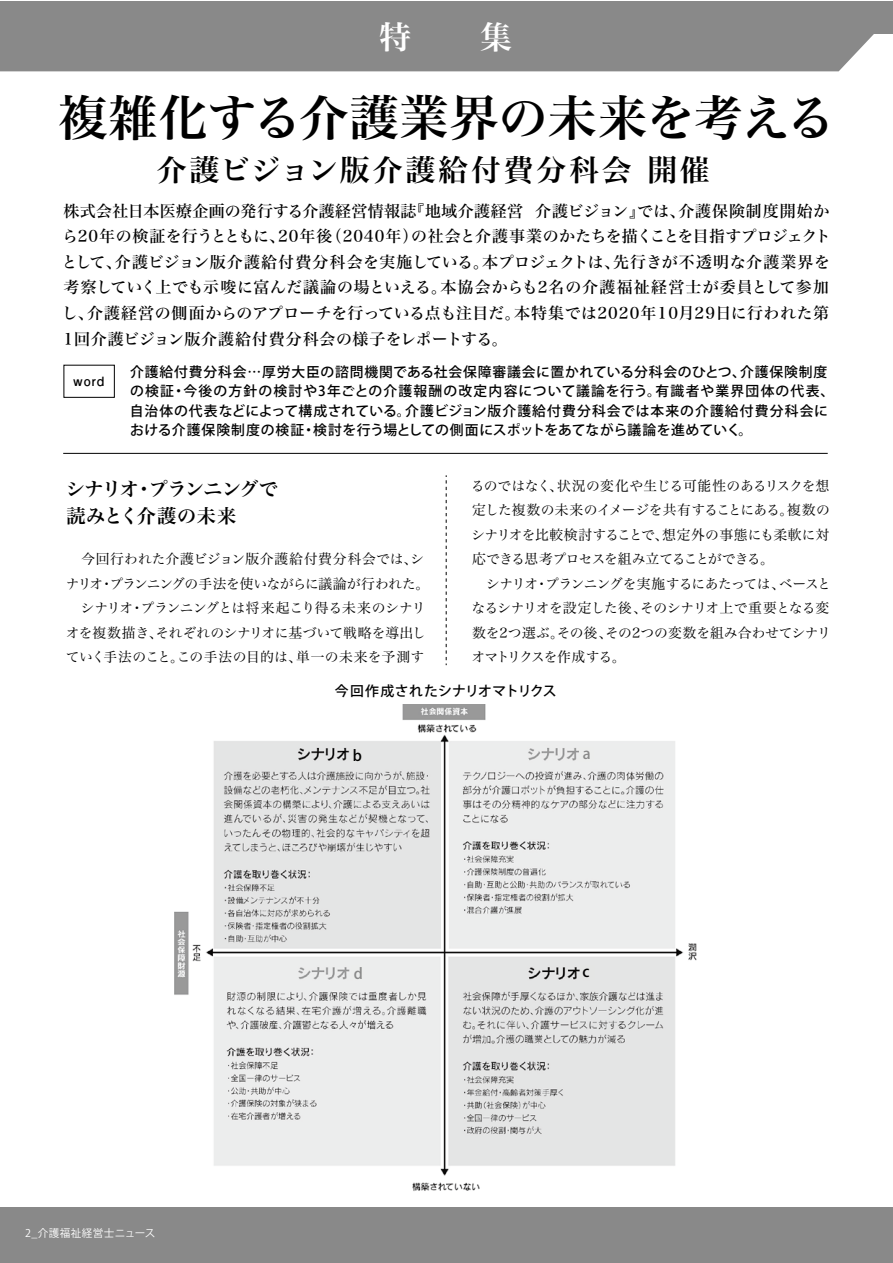
<style>
.page{position:relative;width:893px;height:1263px;background:#fff}
.page>*{position:absolute;margin:0;border:0;box-sizing:border-box;transform-origin:0 0}
.t1{font:48.9px "Hira Min Std N W6";letter-spacing:.005em;color:#000}
.t2{font:31.95px "Hira Min Std N W6";color:#fff}
.t3{font:29.7px "Hira Min Std N W6";letter-spacing:.1em;color:#000}
.t4{font:19.2px/27.6px "Hira Min Std N W6";letter-spacing:-.03em;color:#000}
.t5{font:15.9px/25.5px "Hira Min Std N W5";letter-spacing:.035em;color:#000;text-align:justify}
.t6{font:500 14.85px "Koz Go Pro";color:#000}
.t7{font:500 14.85px "Koz Go Pro";color:#898989}
.t8{font:13.8px/24.5px "Hira Min Std N W3";letter-spacing:-.02em;color:#000}
.t9{font:500 13.8px/19.2px "Koz Go Pro";letter-spacing:.06em;color:#000}
.t10{font:500 13.8px "Koz Go Pro";letter-spacing:.02em;color:#000}
.t11{font:700 12.75px "Futo Go B101 Pro";color:#000}
.t12{font:10.65px "Koz Go Pro";letter-spacing:.035em;color:#fff}
</style>
<div class="page">
<div style="left:0;top:1207px;width:892px;height:56px;background:#898989"></div>
<div style="left:0;top:34px;width:874px;height:37px;background:#898989"></div>
<div style="left:0;top:1px;width:892px;height:33px;background:#898989"></div>
<svg style="left:446px;top:475px;width:1px;height:190px"></svg>
<hr style="left:63px;top:453px;width:765px;height:1px;background:#000">
<div style="left:64px;top:365px;width:51px;height:33px;border:1px solid #000"></div>
<img style="left:175px;top:705px;width:522px;height:486px">
<div style="left:350px;top:747px;width:12px;height:14px;background:#e4e5e4"></div>
<div style="left:579px;top:747px;width:15px;height:14px;background:#ecedec"></div>
<div style="left:351px;top:966px;width:12px;height:14px;background:#ecedec"></div>
<div style="left:581px;top:966px;width:14px;height:14px;background:#e4e5e4"></div>
<h2 class="t2" style="left:379px;top:14px;width:33px">特</h2>
<h2 class="t2" style="left:480px;top:14px;width:33px">集</h2>
<h1 class="t1" style="left:58px;top:82px;width:778px">複雑化する介護業界の未来を考える</h1>
<h3 class="t3" style="left:157px;top:148px;width:555px">介護ビジョン版介護給付費分科会 開催</h3>
<p class="t5" style="left:62px;top:198px;width:770px">株式会社日本医療企画の発行する介護経営情報誌『地域介護経営 介護ビジョン』では、介護保険制度開始から20年の検証を行うとともに、20年後（2040年）の社会と介護事業のかたちを描くことを目指すプロジェクトとして、介護ビジョン版介護給付費分科会を実施している。本プロジェクトは、先行きが不透明な介護業界を考察していく上でも示唆に富んだ議論の場といえる。本協会からも2名の介護福祉経営士が委員として参加し、介護経営の側面からのアプローチを行っている点も注目だ。本特集では2020年10月29日に行われた第1回介護ビジョン版介護給付費分科会の様子をレポートする。</p>
<p class="t11" style="left:73px;top:370px;width:33px">word</p>
<p class="t9" style="left:130px;top:363px;width:706px">介護給付費分科会…厚労大臣の諮問機関である社会保障審議会に置かれている分科会のひとつ、介護保険制度の検証・今後の方針の検討や3年ごとの介護報酬の改定内容について議論を行う。有識者や業界団体の代表、自治体の代表などによって構成されている。介護ビジョン版介護給付費分科会では本来の介護給付費分科会における介護保険制度の検証・検討を行う場としての側面にスポットをあてながら議論を進めていく。</p>
<h3 class="t4" style="left:66px;top:475px;width:214px">シナリオ・プランニングで読みとく介護の未来</h3>
<p class="t8" style="left:66px;top:546px;width:365px;text-indent:16px">今回行われた介護ビジョン版介護給付費分科会では、シナリオ・プランニングの手法を使いながらに議論が行われた。　シナリオ・プランニングとは将来起こり得る未来のシナリオを複数描き、それぞれのシナリオに基づいて戦略を導出していく手法のこと。この手法の目的は、単一の未来を予測す</p>
<p class="t8" style="left:471px;top:473px;width:361px">るのではなく、状況の変化や生じる可能性のあるリスクを想定した複数の未来のイメージを共有することにある。複数のシナリオを比較検討することで、想定外の事態にも柔軟に対応できる思考プロセスを組み立てることができる。<br>　シナリオ・プランニングを実施するにあたっては、ベースとなるシナリオを設定した後、そのシナリオ上で重要となる変数を2つ選ぶ。その後、その2つの変数を組み合わせてシナリオマトリクスを作成する。</p>
<p class="t10" style="left:335px;top:682px;width:223px">今回作成されたシナリオマトリクス</p>
<p class="t6" style="left:353px;top:745px;width:11px">b</p>
<p class="t7" style="left:583px;top:744px;width:9px">a</p>
<p class="t12" style="left:25px;top:1226px;width:132px">2_介護福祉経営士ニュース</p>
<p class="t7" style="left:354px;top:964px;width:11px">d</p>
<p class="t6" style="left:583px;top:962px;width:9px">c</p>
</div>
